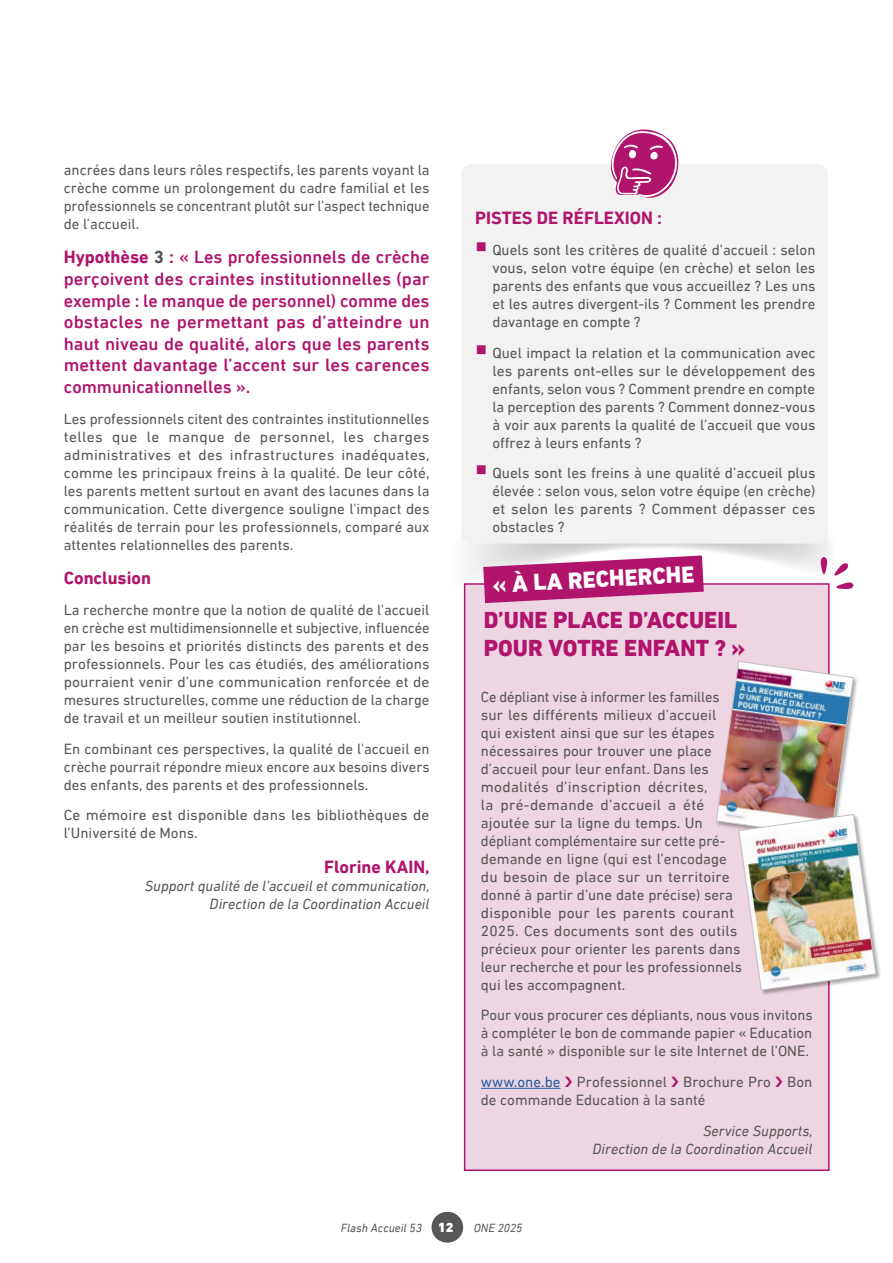
<style>
.page{position:relative;width:893px;height:1263px;background:#fff}
.page>*{position:absolute;margin:0;border:0;box-sizing:border-box;transform-origin:0 0}
.Titre_2{font:800 23.4px/28.2px "DIN Next LT Pro";color:#b0146c}
.Titre_2-2{font:800 23.4px "DIN Next LT Pro";color:#fff}
.Sous_titre{font:500 18px/21.6px "DIN Next LT Pro";letter-spacing:.005em;color:#b0146c;text-align:justify}
.Sous_titre-2{font:700 18px "DIN Next LT Pro";color:#b0146c}
.Texte_body{font:700 18px "DIN Next LT Pro";color:#b0146c}
.Texte_body-2{font:15px/18px "DIN Next LT Pro";color:#575756;text-align:justify}
.Texte_body-3{font:italic 15px/18px "DIN Next LT Pro";color:#575756;text-align:right}
.Liste_à_puce_Familles{font:15px/18px "DIN Next LT Pro";letter-spacing:.01em;color:#575756}
.t1{font:900 13.5px "DIN Next LT Pro";color:#fff}
.t2{font:italic 12px "DIN Next LT Pro";color:#575756}
.s1{font-weight:700}
.s2{font-weight:700;color:#575756}
.s3{color:#275b9b}
</style>
<div class="page">
<svg style="left:433px;top:1212px;width:30px;height:30px"></svg>
<div style="left:432px;top:1212px;width:30px;height:30px;background:#575756;border-radius:50%"></div>
<div style="left:461px;top:164px;width:367px;height:380px;background:#f3f2f2;border-radius:10px"></div>
<svg style="left:611px;top:129px;width:68px;height:69px"></svg>
<div style="left:464px;top:583px;width:366px;height:588px;background:#edd6e2;border:2px solid #b0146c"></div>
<svg style="left:483px;top:555px;width:221px;height:48px"></svg>
<hr style="left:481px;top:1088px;width:80px;height:1px;background:#275b9b">
<svg style="left:821px;top:557px;width:6px;height:17px"></svg>
<svg style="left:834px;top:563px;width:20px;height:26px"></svg>
<div style="left:737px;top:813px;width:145px;height:182px;background:#000;opacity:.35"></div>
<img style="left:716px;top:661px;width:160px;height:329px">
<p class="Texte_body-2" style="left:64px;top:161px;width:367px">ancrées dans leurs rôles respectifs, les parents voyant la crèche comme un prolongement du cadre familial et les professionnels se concentrant plutôt sur l’aspect technique de l’accueil.</p>
<h4 class="Sous_titre" style="left:64px;top:246px;width:367px"><span class="s1">Hypothèse</span> <span class="s2">3</span> <span class="s1">:</span> « Les professionnels de crèche perçoivent des craintes institutionnelles (par exemple : le manque de personnel) comme des obstacles ne permettant pas d’atteindre un haut niveau de qualité, alors que les parents mettent davantage l’accent sur les carences communicationnelles ».</h4>
<p class="Texte_body-2" style="left:64px;top:409px;width:367px">Les professionnels citent des contraintes institutionnelles telles que le manque de personnel, les charges administratives et des infrastructures inadéquates, comme les principaux freins à la qualité. De leur côté, les parents mettent surtout en avant des lacunes dans la communication. Cette divergence souligne l'impact des réalités de terrain pour les professionnels, comparé aux attentes relationnelles des parents.</p>
<h4 class="Sous_titre-2" style="left:64px;top:567px;width:89px">Conclusion</h4>
<p class="Texte_body-2" style="left:64px;top:600px;width:367px">La recherche montre que la notion de qualité de l'accueil en crèche est multidimensionnelle et subjective, influencée par les besoins et priorités distincts des parents et des professionnels. Pour les cas étudiés, des améliorations pourraient venir d’une communication renforcée et de mesures structurelles, comme une réduction de la charge de travail et un meilleur soutien institutionnel.</p>
<p class="Texte_body-2" style="left:64px;top:739px;width:367px">En combinant ces perspectives, la qualité de l'accueil en crèche pourrait répondre mieux encore aux besoins divers des enfants, des parents et des professionnels.</p>
<p class="Liste_à_puce_Familles" style="left:64px;top:806px;width:367px">Ce mémoire est disponible dans les bibliothèques de l’Université de Mons.</p>
<p class="Texte_body" style="left:324px;top:856px;width:107px">Florine KAIN,</p>
<p class="Texte_body-3" style="left:145px;top:876px;width:287px">Support qualité de l’accueil et communication,<br>Direction de la Coordination Accueil</p>
<h4 class="Sous_titre-2" style="left:475px;top:207px;width:188px">PISTES DE RÉFLEXION :</h4>
<p class="Texte_body-2" style="left:492px;top:241px;width:325px">Quels sont les critères de qualité d’accueil : selon vous, selon votre équipe (en crèche) et selon les parents des enfants que vous accueillez ? Les uns et les autres divergent-ils ? Comment les prendre davantage en compte ?</p>
<p class="Texte_body-2" style="left:492px;top:343px;width:325px">Quel impact la relation et la communication avec les parents ont-elles sur le développement des enfants, selon vous ? Comment prendre en compte la perception des parents ? Comment donnez-vous à voir aux parents la qualité de l’accueil que vous offrez à leurs enfants ?</p>
<p class="Texte_body-2" style="left:492px;top:464px;width:325px">Quels sont les freins à une qualité d’accueil plus élevée : selon vous, selon votre équipe (en crèche) et selon les parents ? Comment dépasser ces obstacles ?</p>
<h2 class="Titre_2-2" style="left:492px;top:571px;width:203px;rotate:-3deg">« À LA RECHERCHE</h2>
<h2 class="Titre_2" style="left:484px;top:606px;width:263px">D’UNE PLACE D’ACCUEIL<br>POUR VOTRE ENFANT ? »</h2>
<p class="Texte_body-2" style="left:481px;top:687px;width:263px;text-align:left">Ce dépliant vise à informer les familles sur les différents milieux d’accueil<br>qui existent ainsi que sur les étapes nécessaires pour trouver une place d’accueil pour leur enfant. Dans les modalités d’inscription décrites,<br>la pré-demande d’accueil a été ajoutée sur la ligne du temps. Un dépliant complémentaire sur cette pré&shy;demande en ligne (qui est l’encodage du besoin de place sur un territoire donné à partir d’une date précise) sera disponible pour les parents courant 2025. Ces documents sont des outils précieux pour orienter les parents dans leur recherche et pour les professionnels qui les accompagnent.</p>
<p class="Texte_body-2" style="left:481px;top:1006px;width:333px">Pour vous procurer ces dépliants, nous vous invitons à compléter le bon de commande papier « Education à la santé » disponible sur le site Internet de l’ONE.</p>
<p class="Texte_body-2" style="left:481px;top:1073px;width:333px"><span class="s3">www.one.be</span> Professionnel Brochure Pro Bon de commande Education à la santé</p>
<p class="Texte_body-3" style="left:593px;top:1122px;width:222px">Service Supports,<br>Direction de la Coordination Accueil</p>
<p class="t1" style="left:438px;top:1219px;width:17px">12</p>
<p class="t2" style="left:341px;top:1221px;width:83px">Flash Accueil 53</p>
<p class="t2" style="left:474px;top:1221px;width:50px">ONE 2025</p>
</div>
